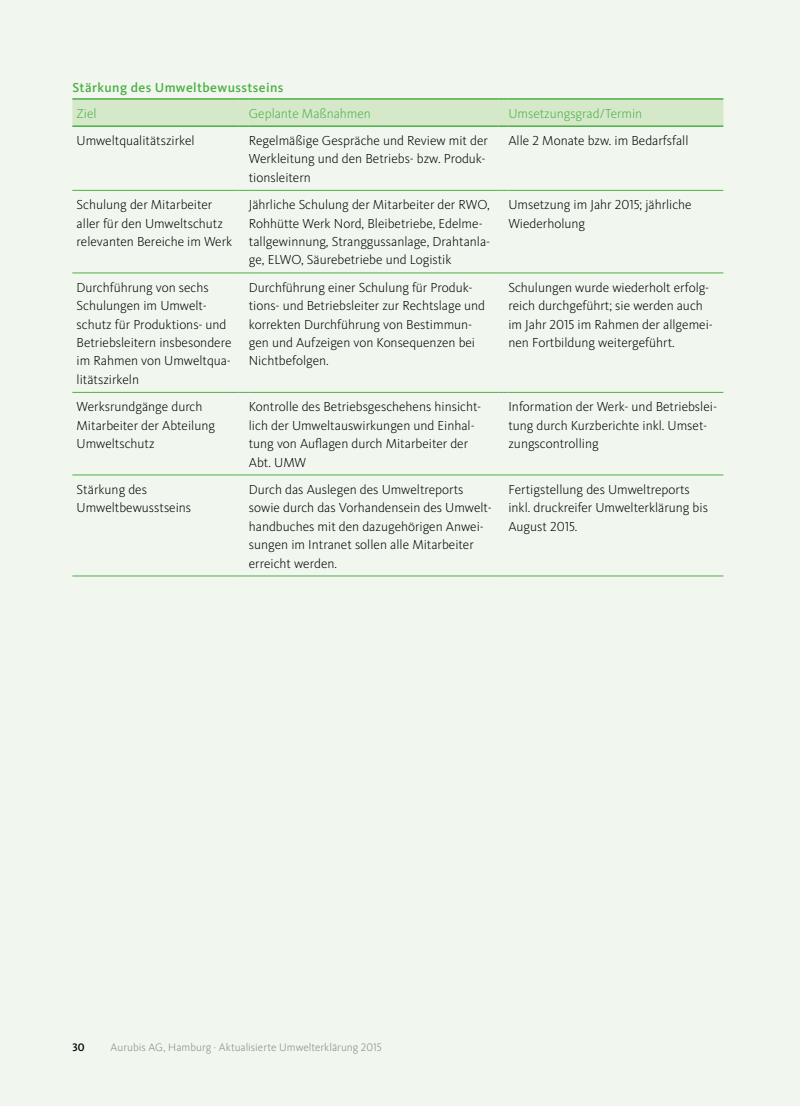
<style>
.page{position:relative;width:800px;height:1106px;background:#fff}
.page>*{position:absolute;margin:0;border:0;box-sizing:border-box;transform-origin:0 0}
.t1{font:300 13.5px/18.5px "Kievit Pro";color:#000}
.t2{font:300 13.5px "Kievit Pro";color:#4daf46}
.t3{font:500 13.5px "Kievit Pro";letter-spacing:.03em;color:#4daf46}
.t4{font:300 11.25px "Kievit Pro";color:#868786}
.t5{font:500 11.25px "Kievit Pro";color:#000}
</style>
<div class="page">
<div style="left:0;top:0;width:799px;height:1106px;background:#f1f7ee"></div>
<hr style="left:72px;top:190px;width:166px;height:1px;background:#4daf46">
<hr style="left:249px;top:190px;width:249px;height:1px;background:#4daf46">
<hr style="left:508px;top:190px;width:215px;height:1px;background:#4daf46">
<hr style="left:72px;top:272px;width:166px;height:1px;background:#4daf46">
<hr style="left:249px;top:272px;width:249px;height:1px;background:#4daf46">
<hr style="left:508px;top:272px;width:215px;height:1px;background:#4daf46">
<hr style="left:72px;top:392px;width:166px;height:1px;background:#4daf46">
<hr style="left:249px;top:392px;width:249px;height:1px;background:#4daf46">
<hr style="left:508px;top:392px;width:215px;height:1px;background:#4daf46">
<hr style="left:72px;top:474px;width:166px;height:1px;background:#4daf46">
<hr style="left:249px;top:474px;width:249px;height:1px;background:#4daf46">
<hr style="left:508px;top:474px;width:215px;height:1px;background:#4daf46">
<hr style="left:72px;top:575px;width:166px;height:1px;background:#4daf46">
<hr style="left:249px;top:575px;width:249px;height:1px;background:#4daf46">
<hr style="left:508px;top:575px;width:215px;height:1px;background:#4daf46">
<svg style="left:72px;top:98px;width:651px;height:29px"></svg>
<hr style="left:508px;top:125px;width:215px;height:2px;background:#4daf46">
<p class="t3" style="left:72px;top:80px;width:213px">Stärkung des Umweltbewusstseins</p>
<p class="t2" style="left:77px;top:105px;width:22px">Ziel</p>
<p class="t2" style="left:249px;top:105px;width:124px">Geplante Maßnahmen</p>
<p class="t2" style="left:508px;top:105px;width:135px">Umsetzungsgrad/Termin</p>
<p class="t1" style="left:77px;top:131px;width:120px">Umweltqualitätszirkel</p>
<p class="t1" style="left:249px;top:131px;width:240px">Regelmäßige Gespräche und Review mit der<br>Werkleitung und den Betriebs- bzw. Produk&shy;tionsleitern</p>
<p class="t1" style="left:508px;top:131px;width:182px">Alle 2 Monate bzw. im Bedarfsfall</p>
<p class="t1" style="left:77px;top:195px;width:157px">Schulung der Mitarbeiter aller für den Umweltschutz relevanten Bereiche im Werk</p>
<p class="t1" style="left:249px;top:195px;width:243px">Jährliche Schulung der Mitarbeiter der RWO, Rohhütte Werk Nord, Bleibetriebe, Edelme&shy;tallgewinnung, Stranggussanlage, Drahtanla&shy;ge, ELWO, Säurebetriebe und Logistik</p>
<p class="t1" style="left:508px;top:195px;width:185px">Umsetzung im Jahr 2015; jährliche<br>Wiederholung</p>
<p class="t1" style="left:77px;top:278px;width:156px">Durchführung von sechs<br>Schulungen im Umwelt&shy;schutz für Produktions- und<br>Betriebsleitern insbesondere im Rahmen von Umweltqua&shy;litätszirkeln</p>
<p class="t1" style="left:249px;top:278px;width:238px">Durchführung einer Schulung für Produk&shy;tions- und Betriebsleiter zur Rechtslage und korrekten Durchführung von Bestimmun&shy;gen und Aufzeigen von Konsequenzen bei Nichtbefolgen.</p>
<p class="t1" style="left:508px;top:278px;width:206px">Schulungen wurde wiederholt erfolg&shy;reich durchgeführt; sie werden auch im Jahr 2015 im Rahmen der allgemei&shy;nen Fortbildung weitergeführt.</p>
<p class="t1" style="left:77px;top:397px;width:140px">Werksrundgänge durch<br>Mitarbeiter der Abteilung<br>Umweltschutz</p>
<p class="t1" style="left:249px;top:397px;width:234px">Kontrolle des Betriebsgeschehens hinsicht&shy;lich der Umweltauswirkungen und Einhal&shy;tung von Auflagen durch Mitarbeiter der Abt. UMW</p>
<p class="t1" style="left:508px;top:397px;width:210px">Information der Werk- und Betriebslei&shy;tung durch Kurzberichte inkl. Umset&shy;zungscontrolling</p>
<p class="t1" style="left:77px;top:480px;width:116px">Stärkung des<br>Umweltbewusstseins</p>
<p class="t1" style="left:249px;top:480px;width:244px">Durch das Auslegen des Umweltreports sowie durch das Vorhandensein des Umwelt&shy;handbuches mit den dazugehörigen Anwei&shy;sungen im Intranet sollen alle Mitarbeiter erreicht werden.</p>
<p class="t1" style="left:508px;top:480px;width:201px">Fertigstellung des Umweltreports inkl. druckreifer Umwelterklärung bis<br>August 2015.</p>
<p class="t5" style="left:72px;top:1040px;width:14px">30</p>
<p class="t4" style="left:111px;top:1040px;width:272px">Aurubis AG, Hamburg · Aktualisierte Umwelterklärung 2015</p>
</div>
